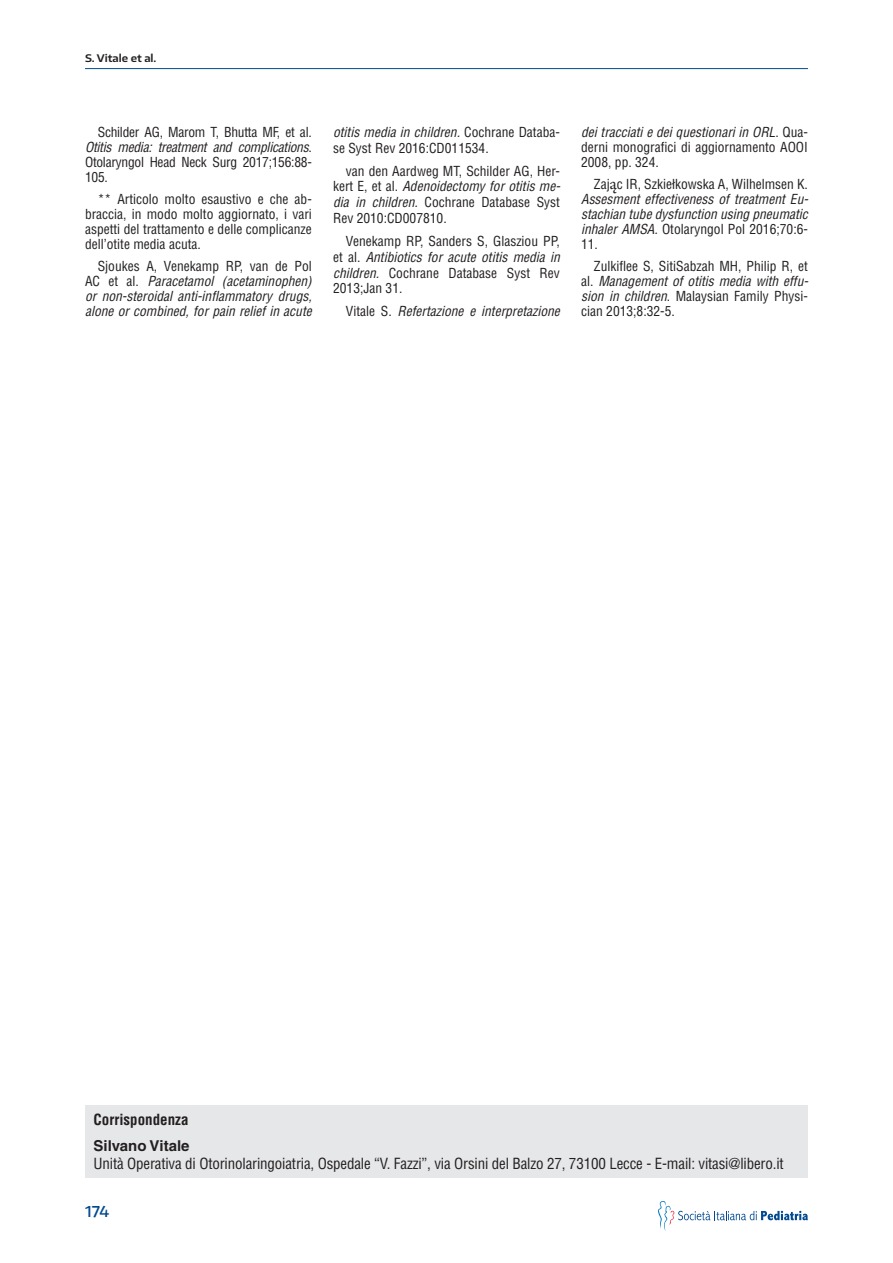
<style>
.page{position:relative;width:893px;height:1263px;background:#fff}
.page>*{position:absolute;margin:0;border:0;box-sizing:border-box;transform-origin:0 0}
.t1{font:condensed 15px "Helvetica LT Std";letter-spacing:-.01em;color:#231f20}
.t2{font:700 condensed 15px "Helvetica LT Std";color:#231f20}
.t3{font:700 15px "Helvetica LT Std";color:#231f20}
.t4{font:500 15px "Encode Sans Wide";color:#014990}
.t5{font:condensed 13.5px/15px "Helvetica LT Std";color:#231f20;text-align:justify}
.t6{font:italic condensed 13.5px/15px "Helvetica LT Std";color:#231f20;text-align:justify}
.t7{font:600 10.5px "Encode Sans Wide";color:#231f20}
.s1{font-style:italic}
.s2{font-style:normal}
.s3{font-family:"Garamond Premr Pro";font-style:normal;font-stretch:normal;font-size:18px}
</style>
<div class="page">
<hr style="left:85px;top:68px;width:723px;height:1px;background:#014990">
<svg style="left:658px;top:1201px;width:150px;height:30px"></svg>
<div style="left:85px;top:1106px;width:723px;height:72px;background:#e6e7e9"></div>
<p class="t7" style="left:85px;top:51px;width:73px">S. Vitale et al.</p>
<p class="t5" style="left:85px;top:125px;width:228px;text-indent:13px">Schilder AG, Marom T, Bhutta MF, et al.<br><span class="s1">Otitis media: treatment and complications</span>.<br>Otolaryngol Head Neck Surg 2017;156:88- 105.</p>
<p class="t5" style="left:85px;top:191px;width:228px;text-indent:13px">** Articolo molto esaustivo e che ab&shy;braccia, in modo molto aggiornato, i vari aspetti del trattamento e delle complicanze dell’otite media acuta.</p>
<p class="t6" style="left:85px;top:258px;width:228px;text-indent:13px"><span class="s2">Sjoukes A, Venekamp RP, van de Pol AC et al.</span> Paracetamol (acetaminophen) or non-steroidal anti-inflammatory drugs, alone or combined, for pain relief in acute</p>
<p class="t5" style="left:333px;top:124px;width:228px;line-height:15.9px"><span class="s1">otitis media in children.</span> Cochrane Databa&shy;se Syst Rev 2016:CD011534.</p>
<p class="t5" style="left:333px;top:163px;width:229px;line-height:15.9px;text-indent:13px">van den Aardweg MT, Schilder AG, Her&shy;kert E, et al. <span class="s1">Adenoidectomy for otitis me&shy;dia in children.</span> Cochrane Database Syst Rev 2010:CD007810.</p>
<p class="t5" style="left:333px;top:233px;width:228px;line-height:15.9px;text-indent:13px">Venekamp RP, Sanders S, Glasziou PP, et al. <span class="s1">Antibiotics for acute otitis media in children.</span> Cochrane Database Syst Rev 2013;Jan 31.</p>
<p class="t6" style="left:346px;top:303px;width:216px"><span class="s2">Vitale S.</span> Refertazione e interpretazione</p>
<p class="t5" style="left:581px;top:125px;width:228px"><span class="s1">dei tracciati e dei questionari in ORL</span>. Qua&shy;derni monografici di aggiornamento AOOI 2008, pp. 324.</p>
<p class="t6" style="left:581px;top:177px;width:229px;text-indent:13px"><span class="s2">Zaj</span><span class="s3">ą</span><span class="s2">c IR, Szkiełkowska A, Wilhelmsen K.<br></span>Assesment effectiveness of treatment Eu&shy;stachian tube dysfunction using pneumatic inhaler AMSA. <span class="s2">Otolaryngol Pol 2016;70:6- 11.</span></p>
<p class="t5" style="left:581px;top:258px;width:229px;text-indent:13px">Zulkiflee S, SitiSabzah MH, Philip R, et al. <span class="s1">Management of otitis media with effu&shy;sion in children</span>. Malaysian Family Physi&shy;cian 2013;8:32-5.</p>
<p class="t2" style="left:94px;top:1110px;width:96px">Corrispondenza</p>
<p class="t3" style="left:94px;top:1137px;width:98px">Silvano Vitale</p>
<p class="t1" style="left:94px;top:1154px;width:692px">Unità Operativa di Otorinolaringoiatria, Ospedale “V. Fazzi”, via Orsini del Balzo 27, 73100 Lecce - E-mail: vitasi@libero.it</p>
<p class="t4" style="left:85px;top:1202px;width:26px">174</p>
</div>
